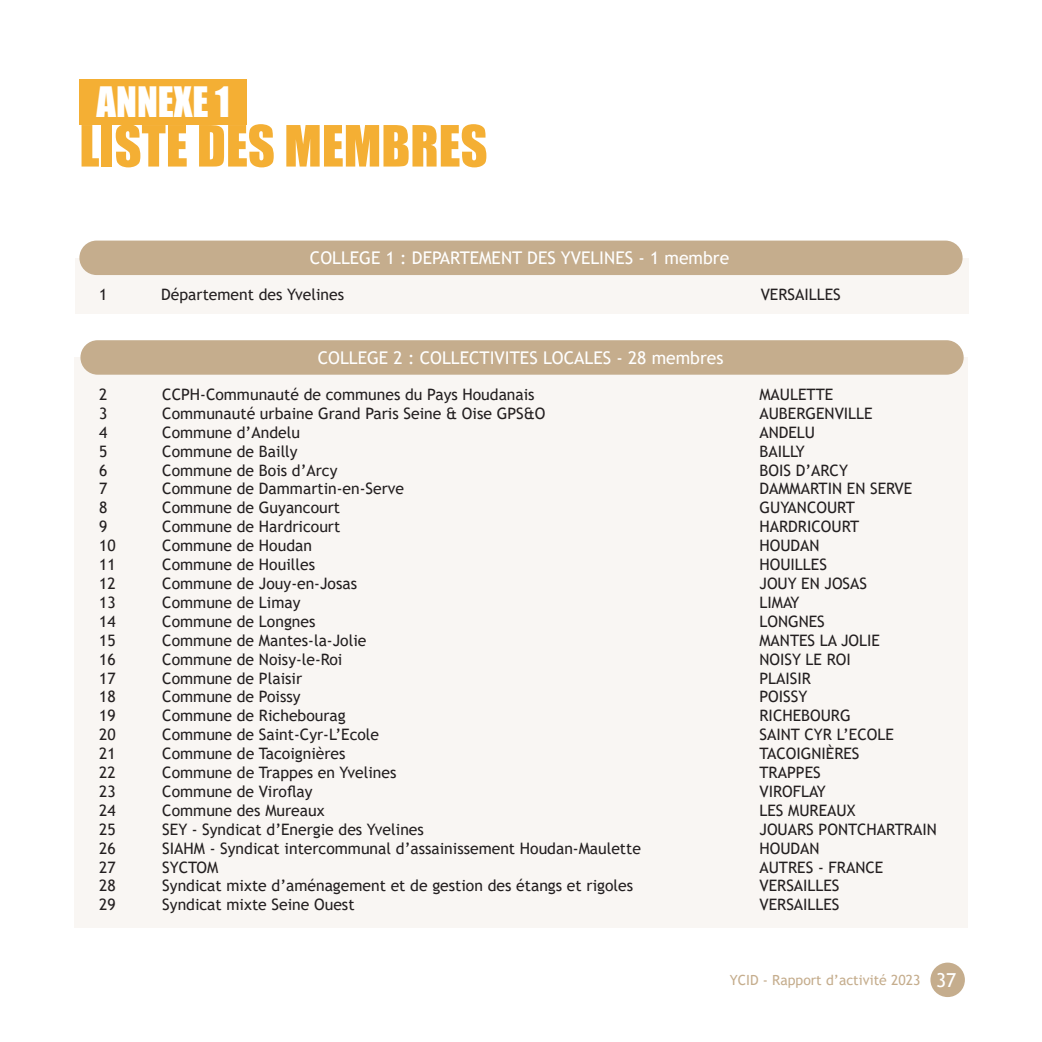
<style>
.page{position:relative;width:1042px;height:1042px;background:#fff}
.page>*{position:absolute;margin:0;border:0;box-sizing:border-box;transform-origin:0 0}
.t1{font:52.5px "Impact";color:#f4af34}
.t2{font:38.5px "Impact";color:#fff}
.t3{font:19.25px "Trebuchet MS";color:#fff}
.t4{font:17.5px "Trebuchet MS";color:#fff}
.t5{font:15.75px "Trebuchet MS";color:#231f20}
.t6{font:14px "Trebuchet MS";color:#c5ad8d}
</style>
<div class="page">
<div style="left:74px;top:357px;width:893px;height:571px;background:#f9f6f3"></div>
<div style="left:75px;top:258px;width:893px;height:55px;background:#f9f6f3"></div>
<div style="left:79px;top:79px;width:168px;height:46px;background:#f4af34"></div>
<div style="left:930px;top:962px;width:35px;height:35px;background:#c5ad8d;border-radius:50%"></div>
<div style="left:79px;top:241px;width:883px;height:34px;background:#c5ad8d;border-radius:17px"></div>
<div style="left:80px;top:340px;width:883px;height:35px;background:#c5ad8d;border-radius:17px"></div>
<p class="t2" style="left:97px;top:72px;width:135px">ANNEXE 1</p>
<p class="t1" style="left:79px;top:105px;width:410px">LISTE DES MEMBRES</p>
<p class="t4" style="left:310px;top:247px;width:421px">COLLEGE 1 : DEPARTEMENT DES YVELINES - 1 membre</p>
<p class="t5" style="left:99px;top:285px;width:10px">1</p>
<p class="t5" style="left:161px;top:285px;width:184px">Département des Yvelines</p>
<p class="t5" style="left:761px;top:285px;width:82px">VERSAILLES</p>
<p class="t5" style="left:99px;top:384px;width:10px">2</p>
<p class="t5" style="left:99px;top:403px;width:10px">3</p>
<p class="t5" style="left:99px;top:422px;width:10px">4</p>
<p class="t5" style="left:99px;top:441px;width:10px">5</p>
<p class="t5" style="left:99px;top:460px;width:10px">6</p>
<p class="t5" style="left:99px;top:479px;width:10px">7</p>
<p class="t5" style="left:99px;top:498px;width:10px">8</p>
<p class="t5" style="left:99px;top:517px;width:10px">9</p>
<p class="t5" style="left:99px;top:536px;width:18px">10</p>
<p class="t5" style="left:99px;top:554px;width:18px">11</p>
<p class="t5" style="left:99px;top:573px;width:18px">12</p>
<p class="t5" style="left:99px;top:592px;width:18px">13</p>
<p class="t5" style="left:99px;top:611px;width:18px">14</p>
<p class="t5" style="left:99px;top:630px;width:18px">15</p>
<p class="t5" style="left:99px;top:649px;width:18px">16</p>
<p class="t5" style="left:99px;top:668px;width:18px">17</p>
<p class="t5" style="left:99px;top:687px;width:18px">18</p>
<p class="t5" style="left:99px;top:706px;width:18px">19</p>
<p class="t5" style="left:99px;top:725px;width:18px">20</p>
<p class="t5" style="left:99px;top:743px;width:18px">21</p>
<p class="t5" style="left:99px;top:762px;width:18px">22</p>
<p class="t5" style="left:99px;top:781px;width:18px">23</p>
<p class="t5" style="left:99px;top:800px;width:18px">24</p>
<p class="t5" style="left:99px;top:819px;width:18px">25</p>
<p class="t5" style="left:99px;top:838px;width:18px">26</p>
<p class="t5" style="left:99px;top:857px;width:18px">27</p>
<p class="t5" style="left:99px;top:876px;width:18px">28</p>
<p class="t5" style="left:99px;top:895px;width:18px">29</p>
<p class="t4" style="left:318px;top:347px;width:407px">COLLEGE 2 : COLLECTIVITES LOCALES - 28 membres</p>
<p class="t5" style="left:162px;top:384px;width:374px">CCPH-Communauté de communes du Pays Houdanais</p>
<p class="t5" style="left:162px;top:403px;width:385px">Communauté urbaine Grand Paris Seine &amp; Oise GPS&amp;O</p>
<p class="t5" style="left:162px;top:422px;width:139px">Commune d’Andelu</p>
<p class="t5" style="left:162px;top:441px;width:137px">Commune de Bailly</p>
<p class="t5" style="left:162px;top:460px;width:177px">Commune de Bois d’Arcy</p>
<p class="t5" style="left:162px;top:479px;width:243px">Commune de Dammartin-en-Serve</p>
<p class="t5" style="left:162px;top:498px;width:179px">Commune de Guyancourt</p>
<p class="t5" style="left:162px;top:517px;width:179px">Commune de Hardricourt</p>
<p class="t5" style="left:162px;top:536px;width:151px">Commune de Houdan</p>
<p class="t5" style="left:162px;top:554px;width:154px">Commune de Houilles</p>
<p class="t5" style="left:162px;top:573px;width:196px">Commune de Jouy-en-Josas</p>
<p class="t5" style="left:162px;top:592px;width:140px">Commune de Limay</p>
<p class="t5" style="left:162px;top:611px;width:155px">Commune de Longnes</p>
<p class="t5" style="left:162px;top:630px;width:206px">Commune de Mantes-la-Jolie</p>
<p class="t5" style="left:162px;top:649px;width:182px">Commune de Noisy-le-Roi</p>
<p class="t5" style="left:162px;top:668px;width:141px">Commune de Plaisir</p>
<p class="t5" style="left:162px;top:687px;width:140px">Commune de Poissy</p>
<p class="t5" style="left:162px;top:706px;width:185px">Commune de Richebourag</p>
<p class="t5" style="left:162px;top:725px;width:218px">Commune de Saint-Cyr-L’Ecole</p>
<p class="t5" style="left:162px;top:743px;width:185px">Commune de Tacoignières</p>
<p class="t5" style="left:162px;top:762px;width:236px">Commune de Trappes en Yvelines</p>
<p class="t5" style="left:162px;top:781px;width:152px">Commune de Viroflay</p>
<p class="t5" style="left:162px;top:800px;width:164px">Commune des Mureaux</p>
<p class="t5" style="left:162px;top:819px;width:263px">SEY - Syndicat d’Energie des Yvelines</p>
<p class="t5" style="left:162px;top:838px;width:480px">SIAHM - Syndicat intercommunal d’assainissement Houdan-Maulette</p>
<p class="t5" style="left:162px;top:857px;width:58px">SYCTOM</p>
<p class="t5" style="left:162px;top:876px;width:472px">Syndicat mixte d’aménagement et de gestion des étangs et rigoles</p>
<p class="t5" style="left:162px;top:895px;width:194px">Syndicat mixte Seine Ouest</p>
<p class="t5" style="left:759px;top:384px;width:75px">MAULETTE</p>
<p class="t5" style="left:759px;top:403px;width:115px">AUBERGENVILLE</p>
<p class="t5" style="left:759px;top:422px;width:57px">ANDELU</p>
<p class="t5" style="left:759px;top:441px;width:47px">BAILLY</p>
<p class="t5" style="left:759px;top:460px;width:90px">BOIS D’ARCY</p>
<p class="t5" style="left:759px;top:479px;width:154px">DAMMARTIN EN SERVE</p>
<p class="t5" style="left:759px;top:498px;width:97px">GUYANCOURT</p>
<p class="t5" style="left:759px;top:517px;width:101px">HARDRICOURT</p>
<p class="t5" style="left:759px;top:536px;width:62px">HOUDAN</p>
<p class="t5" style="left:759px;top:554px;width:69px">HOUILLES</p>
<p class="t5" style="left:759px;top:573px;width:109px">JOUY EN JOSAS</p>
<p class="t5" style="left:759px;top:592px;width:42px">LIMAY</p>
<p class="t5" style="left:759px;top:611px;width:67px">LONGNES</p>
<p class="t5" style="left:759px;top:630px;width:122px">MANTES LA JOLIE</p>
<p class="t5" style="left:759px;top:649px;width:93px">NOISY LE ROI</p>
<p class="t5" style="left:759px;top:668px;width:53px">PLAISIR</p>
<p class="t5" style="left:759px;top:687px;width:49px">POISSY</p>
<p class="t5" style="left:759px;top:706px;width:93px">RICHEBOURG</p>
<p class="t5" style="left:759px;top:725px;width:136px">SAINT CYR L’ECOLE</p>
<p class="t5" style="left:759px;top:743px;width:102px">TACOIGNIÈRES</p>
<p class="t5" style="left:759px;top:762px;width:63px">TRAPPES</p>
<p class="t5" style="left:759px;top:781px;width:68px">VIROFLAY</p>
<p class="t5" style="left:759px;top:800px;width:97px">LES MUREAUX</p>
<p class="t5" style="left:759px;top:819px;width:179px">JOUARS PONTCHARTRAIN</p>
<p class="t5" style="left:759px;top:838px;width:62px">HOUDAN</p>
<p class="t5" style="left:759px;top:857px;width:125px">AUTRES - FRANCE</p>
<p class="t5" style="left:759px;top:876px;width:82px">VERSAILLES</p>
<p class="t5" style="left:759px;top:895px;width:82px">VERSAILLES</p>
<p class="t6" style="left:730px;top:971px;width:192px">YCID - Rapport d’activité 2023</p>
<p class="t3" style="left:936px;top:968px;width:22px">37</p>
</div>
